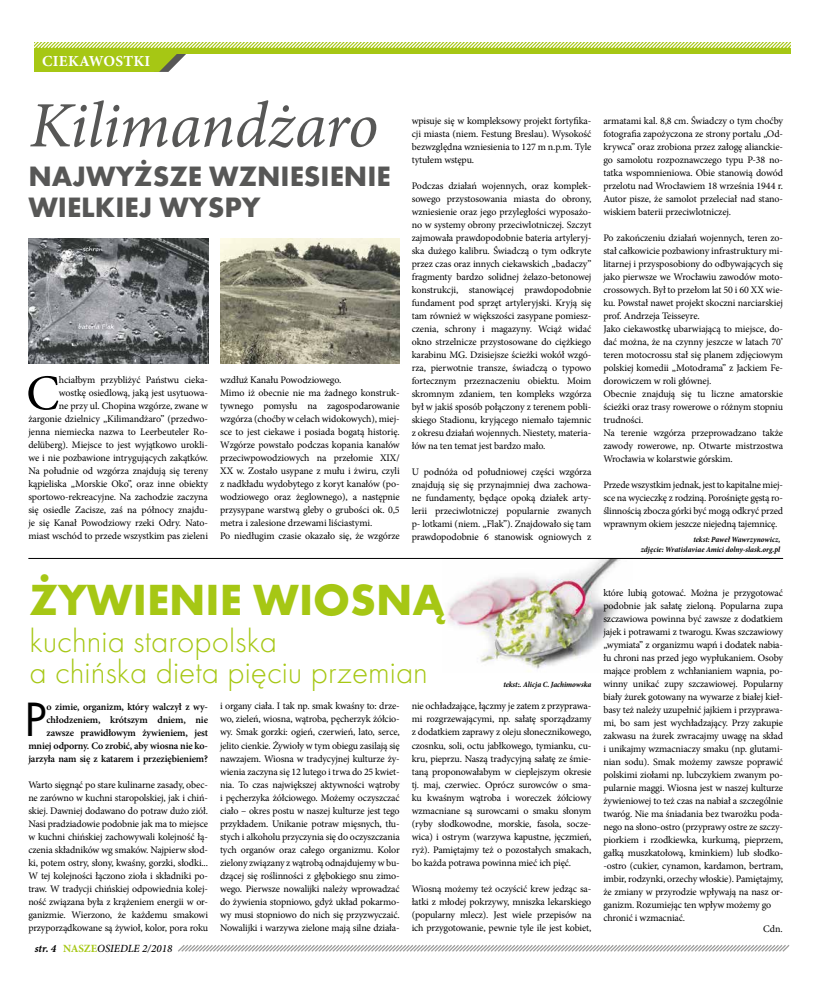
<style>
.page{position:relative;width:820px;height:993px;background:#fff}
.page>*{position:absolute;margin:0;border:0;box-sizing:border-box;transform-origin:0 0}
.t1{font:italic 64.7px "Minion Pro";letter-spacing:-.015em;color:#575756}
.t2{font:50px "Minion Pro";color:#000}
.t3{font:700 45.2px "Futura";color:#a6c714}
.t4{font:44.5px "Futura";color:#000}
.t5{font:300 33.5px/30.7px "Futura";color:#a6c714}
.t6{font:700 29.1px/30.5px "Futura";color:#575756}
.t7{font:700 15.3px "Minion Pro";letter-spacing:.02em;color:#fff}
.t8{font:italic 500 11px "Minion Pro";color:#000}
.t9{font:10px/13px "Minion Pro";letter-spacing:-.015em;color:#000;text-align:justify}
.t10{font:600 10px/13px "Minion Pro";letter-spacing:-.015em;color:#000;text-align:right}
.t11{font:italic 700 condensed 8px/9.6px "Minion Pro";letter-spacing:-.005em;color:#000;text-align:right}
.s1{font-weight:700}
.s2{font-weight:700;font-style:normal;color:#a6c714}
</style>
<div class="page">
<img style="left:446px;top:559px;width:174px;height:113px">
<img style="left:220px;top:238px;width:179px;height:126px">
<img style="left:28px;top:238px;width:180px;height:126px">
<hr style="left:28px;top:558px;width:754px;height:1px;background:#000">
<svg style="left:34px;top:42px;width:757px;height:30px"></svg>
<svg style="left:178px;top:945px;width:612px;height:7px"></svg>
<h3 class="t7" style="left:42px;top:50px;width:110px">CIEKAWOSTKI</h3>
<h1 class="t1" style="left:29px;top:81px;width:350px">Kilimandżaro</h1>
<h3 class="t6" style="left:28px;top:161px;width:364px">NAJWYŻSZE WZNIESIENIE<br>WIELKIEJ WYSPY</h3>
<h2 class="t2" style="left:26px;top:359px;width:35px">C</h2>
<p class="t9" style="left:28px;top:373px;width:181px;text-align:right">hciałbym przybliżyć Państwu cieka-<br>wostkę osiedlową, jaką jest usytuowa-<br>ne przy ul. Chopina wzgórze, zwane w żargonie dzielnicy „Kilimandżaro” (przedwo&shy;jenna niemiecka nazwa to Leerbeuteler Ro&shy;delüberg). Miejsce to jest wyjątkowo urokli&shy;we i nie pozbawione intrygujących zakątków.<br>Na południe od wzgórza znajdują się tereny kąpieliska „Morskie Oko”, oraz inne obiekty sportowo-rekreacyjne. Na zachodzie zaczyna się osiedle Zacisze, zaś na północy znajdu&shy;je się Kanał Powodziowy rzeki Odry. Nato&shy;miast wschód to przede wszystkim pas zieleni</p>
<p class="t9" style="left:220px;top:373px;width:181px;text-align:left">wzdłuż Kanału Powodziowego.<br>Mimo iż obecnie nie ma żadnego konstruk&shy;tywnego pomysłu na zagospodarowanie wzgórza (choćby w celach widokowych), miej&shy;sce to jest ciekawe i posiada bogatą historię.<br>Wzgórze powstało podczas kopania kanałów przeciwpowodziowych na przełomie XIX/ XX w. Zostało usypane z mułu i żwiru, czyli z nadkładu wydobytego z koryt kanałów (po&shy;wodziowego oraz żeglownego), a następnie przysypane warstwą gleby o grubości ok. 0,5 metra i zalesione drzewami liściastymi.<br>Po niedługim czasie okazało się, że wzgórze</p>
<p class="t9" style="left:411px;top:114px;width:181px">wpisuje się w kompleksowy projekt fortyfika&shy;cji miasta (niem. Festung Breslau). Wysokość bezwzględna wzniesienia to 127 m n.p.m. Tyle tytułem wstępu.</p>
<p class="t9" style="left:411px;top:179px;width:181px">Podczas działań wojennych, oraz komplek&shy;sowego przystosowania miasta do obrony, wzniesienie oraz jego przyległości wyposażo&shy;no w systemy obrony przeciwlotniczej. Szczyt zajmowała prawdopodobnie bateria artyleryj&shy;ska dużego kalibru. Świadczą o tym odkryte przez czas oraz innych ciekawskich „badaczy” fragmenty bardzo solidnej żelazo-betonowej konstrukcji, stanowiącej prawdopodobnie fundament pod sprzęt artyleryjski. Kryją się tam również w większości zasypane pomiesz&shy;czenia, schrony i magazyny. Wciąż widać okno strzelnicze przystosowane do ciężkiego karabinu MG. Dzisiejsze ścieżki wokół wzgó&shy;rza, pierwotnie transze, świadczą o typowo fortecznym przeznaczeniu obiektu. Moim skromnym zdaniem, ten kompleks wzgórza był w jakiś sposób połączony z terenem pobli&shy;skiego Stadionu, kryjącego niemało tajemnic z okresu działań wojennych. Niestety, materia&shy;łów na ten temat jest bardzo mało.</p>
<p class="t9" style="left:411px;top:465px;width:181px">U podnóża od południowej części wzgórza znajdują się się przynajmniej dwa zachowa&shy;ne fundamenty, będące opoką działek arty&shy;lerii przeciwlotniczej popularnie zwanych p- lotkami (niem. „Flak”). Znajdowało się tam prawdopodobnie 6 stanowisk ogniowych z</p>
<h3 class="t3" style="left:29px;top:571px;width:416px">ŻYWIENIE WIOSNĄ</h3>
<h3 class="t5" style="left:29px;top:625px;width:400px">kuchnia staropolska<br>a chińska dieta pięciu przemian</h3>
<p class="t11" style="left:503px;top:679px;width:89px">tekst:. Alicja C. Jachimowska</p>
<h3 class="t4" style="left:25px;top:689px;width:24px">P</h3>
<p class="t10" style="left:28px;top:700px;width:181px">o zimie, organizm, który walczył z wy&shy;chłodzeniem, krótszym dniem, nie zawsze prawidłowym żywieniem, jest mniej odporny. Co zrobić, aby wiosna nie ko&shy;jarzyła nam się z katarem i przeziębieniem?</p>
<p class="t9" style="left:28px;top:778px;width:181px">Warto sięgnąć po stare kulinarne zasady, obec&shy;ne zarówno w kuchni staropolskiej, jak i chiń&shy;skiej. Dawniej dodawano do potraw dużo ziół.<br>Nasi pradziadowie podobnie jak ma to miejsce w kuchni chińskiej zachowywali kolejność łą&shy;czenia składników wg smaków. Najpierw słod&shy;ki, potem ostry, słony, kwaśny, gorzki, słodki...<br>W tej kolejności łączono zioła i składniki po&shy;traw. W tradycji chińskiej odpowiednia kolej&shy;ność związana była z krążeniem energii w or&shy;ganizmie. Wierzono, że każdemu smakowi przyporządkowane są żywioł, kolor, pora roku</p>
<p class="t8" style="left:35px;top:940px;width:139px"><span class="s1">str. 4</span> <span class="s2">NASZE</span>OSIEDLE 2/2018</p>
<p class="t9" style="left:220px;top:699px;width:181px">i organy ciała. I tak np. smak kwaśny to: drze&shy;wo, zieleń, wiosna, wątroba, pęcherzyk żółcio&shy;wy. Smak gorzki: ogień, czerwień, lato, serce, jelito cienkie. Żywioły w tym obiegu zasilają się nawzajem. Wiosna w tradycyjnej kulturze ży&shy;wienia zaczyna się 12 lutego i trwa do 25 kwiet&shy;nia. To czas największej aktywności wątroby i pęcherzyka żółciowego. Możemy oczyszczać ciało – okres postu w naszej kulturze jest tego przykładem. Unikanie potraw mięsnych, tłu&shy;stych i alkoholu przyczynia się do oczyszczania tych organów oraz całego organizmu. Kolor zielony związany z wątrobą odnajdujemy w bu&shy;dzącej się roślinności z głębokiego snu zimo&shy;wego. Pierwsze nowalijki należy wprowadzać do żywienia stopniowo, gdyż układ pokarmo&shy;wy musi stopniowo do nich się przyzwyczaić.<br>Nowalijki i warzywa zielone mają silne działa-</p>
<p class="t9" style="left:411px;top:699px;width:181px">nie ochładzające, łączmy je zatem z przyprawa&shy;mi rozgrzewającymi, np. sałatę sporządzamy z dodatkiem zaprawy z oleju słonecznikowego, czosnku, soli, octu jabłkowego, tymianku, cu&shy;kru, pieprzu. Naszą tradycyjną sałatę ze śmie&shy;taną proponowałabym w cieplejszym okresie tj. maj, czerwiec. Oprócz surowców o sma&shy;ku kwaśnym wątroba i woreczek żółciowy wzmacniane są surowcami o smaku słonym (ryby słodkowodne, morskie, fasola, socze&shy;wica) i ostrym (warzywa kapustne, jęczmień, ryż). Pamiętajmy też o pozostałych smakach, bo każda potrawa powinna mieć ich pięć.</p>
<p class="t9" style="left:411px;top:881px;width:181px">Wiosną możemy też oczyścić krew jedząc sa&shy;łatki z młodej pokrzywy, mniszka lekarskiego (popularny mlecz). Jest wiele przepisów na ich przygotowanie, pewnie tyle ile jest kobiet,</p>
<p class="t9" style="left:603px;top:114px;width:181px">armatami kal. 8,8 cm. Świadczy o tym choćby fotografia zapożyczona ze strony portalu „Od&shy;krywca” oraz zrobiona przez załogę alianckie&shy;go samolotu rozpoznawczego typu P-38 no&shy;tatka wspomnieniowa. Obie stanowią dowód przelotu nad Wrocławiem 18 września 1944 r.<br>Autor pisze, że samolot przeleciał nad stano&shy;wiskiem baterii przeciwlotniczej.</p>
<p class="t9" style="left:603px;top:231px;width:181px;text-align:left">Po zakończeniu działań wojennych, teren zo&shy;stał całkowicie pozbawiony infrastruktury mi&shy;litarnej i przysposobiony do odbywających się jako pierwsze we Wrocławiu zawodów moto&shy;crossowych. Był to przełom lat 50 i 60 XX wie&shy;ku. Powstał nawet projekt skoczni narciarskiej prof. Andrzeja Teisseyre.<br>Jako ciekawostkę ubarwiającą to miejsce, do&shy;dać można, że na czynny jeszcze w latach 70’ teren motocrossu stał się planem zdjęciowym polskiej komedii „Motodrama” z Jackiem Fe&shy;dorowiczem w roli głównej.<br>Obecnie znajdują się tu liczne amatorskie ścieżki oraz trasy rowerowe o różnym stopniu trudności.<br>Na terenie wzgórza przeprowadzano także zawody rowerowe, np. Otwarte mistrzostwa Wrocławia w kolarstwie górskim.</p>
<p class="t9" style="left:603px;top:478px;width:181px">Przede wszystkim jednak, jest to kapitalne miej&shy;sce na wycieczkę z rodziną. Porośnięte gęstą ro&shy;ślinnością zbocza górki być mogą odkryć przed wprawnym okiem jeszcze niejedną tajemnicę.</p>
<p class="t11" style="left:640px;top:534px;width:141px">tekst: Paweł Wawrzynowicz,<br>zdjęcie: Wratislaviae Amici dolny-slask.org.pl</p>
<p class="t9" style="left:603px;top:586px;width:181px;text-align:left">które lubią gotować. Można je przygotować podobnie jak sałatę zieloną. Popularna zupa szczawiowa powinna być zawsze z dodatkiem jajek i potrawami z twarogu. Kwas szczawiowy „wymiata” z organizmu wapń i dodatek nabia&shy;łu chroni nas przed jego wypłukaniem. Osoby mające problem z wchłanianiem wapnia, po&shy;winny unikać zupy szczawiowej. Popularny biały żurek gotowany na wywarze z białej kieł&shy;basy też należy uzupełnić jajkiem i przyprawa&shy;mi, bo sam jest wychładzający. Przy zakupie zakwasu na żurek zwracajmy uwagę na skład i unikajmy wzmacniaczy smaku (np. glutami&shy;nian sodu). Smak możemy zawsze poprawić polskimi ziołami np. lubczykiem zwanym po&shy;pularnie maggi. Wiosna jest w naszej kulturze żywieniowej to też czas na nabiał a szczególnie twaróg. Nie ma śniadania bez twarożku poda&shy;nego na słono-ostro (przyprawy ostre ze szczy&shy;piorkiem i rzodkiewka, kurkumą, pieprzem, gałką muszkatołową, kminkiem) lub słodko--ostro (cukier, cynamon, kardamon, bertram, imbir, rodzynki, orzechy włoskie). Pamiętajmy, że zmiany w przyrodzie wpływają na nasz or&shy;ganizm. Rozumiejąc ten wpływ możemy go chronić i wzmacniać.</p>
<p class="t9" style="left:763px;top:921px;width:21px">Cdn.</p>
</div>
